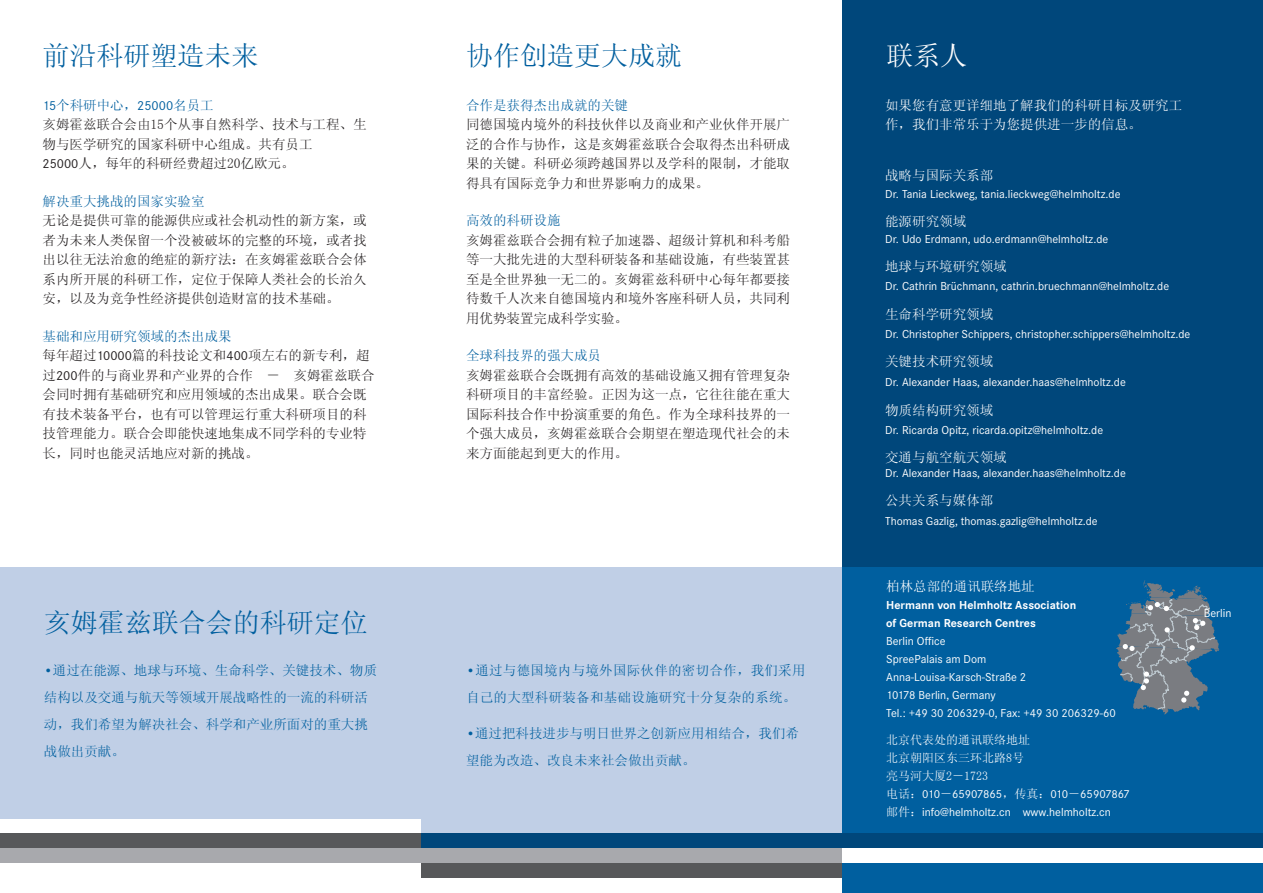
<style>
.page{position:relative;width:1263px;height:893px;background:#fff}
.page>*{position:absolute;margin:0;border:0;box-sizing:border-box;transform-origin:0 0}
.t1{font:27px "Sim Sun";color:#005f9f}
.t2{font:27px "Sim Sun";color:#fff}
.t3{font:13.5px/19.5px "Sim Sun";color:#231f20;text-align:justify}
.t4{font:13.5px/27px "Sim Sun";color:#005f9f}
.t5{font:13.5px/19.5px "Sim Sun";color:#fff}
.t6{font:13.5px/27px "Sim Sun";letter-spacing:.02em;color:#005f9f}
.t7{font:12px/18px "Corporate S";color:#fff}
.t8{font:700 12px/18px "Corporate S";color:#fff}
.t9{font:12px/18px "Sim Sun";color:#fff}
.s1{font-family:"Corporate S";color:#005f9f}
.s2{color:#005f9f}
.s3{font-family:"Corporate S"}
.s4{font-family:"Sim Sun"}
</style>
<div class="page">
<div style="left:0;top:567px;width:842px;height:289px;background:#c0cfe6"></div>
<div style="left:842px;top:0;width:421px;height:893px;background:#00477b"></div>
<div style="left:842px;top:567px;width:421px;height:326px;background:#005f9f"></div>
<svg style="left:1116px;top:580px;width:103px;height:134px"></svg>
<div style="left:0;top:819px;width:421px;height:14px;background:#fff"></div>
<div style="left:421px;top:833px;width:842px;height:15px;background:#00477b"></div>
<div style="left:0;top:833px;width:421px;height:15px;background:#57585a"></div>
<div style="left:421px;top:863px;width:421px;height:15px;background:#57585a"></div>
<div style="left:0;top:848px;width:842px;height:15px;background:#a8a9ad"></div>
<div style="left:842px;top:848px;width:421px;height:15px;background:#fff"></div>
<h1 class="t1" style="left:43px;top:42px;width:217px">前沿科研塑造未来</h1>
<p class="t3" style="left:43px;top:95px;width:325px;text-align:left"><span class="s1">15</span><span class="s2">个科研中心，</span><span class="s1">25000</span><span class="s2">名员工<br></span>亥姆霍兹联合会由15个从事自然科学、技术与工程、生物与医学研究的国家科研中心组成。共有员工<br><span class="s3">25000</span>人，每年的科研经费超过20亿欧元。</p>
<p class="t4" style="left:43px;top:187px;width:163px">解决重大挑战的国家实验室</p>
<p class="t3" style="left:43px;top:210px;width:325px">无论是提供可靠的能源供应或社会机动性的新方案，或者为未来人类保留一个没被破坏的完整的环境，或者找出以往无法治愈的绝症的新疗法：在亥姆霍兹联合会体系内所开展的科研工作，定位于保障人类社会的长治久安，以及为竞争性经济提供创造财富的技术基础。</p>
<p class="t3" style="left:43px;top:326px;width:334px;text-align:left"><span class="s2">基础和应用研究领域的杰出成果<br></span>每年超过<span class="s3">10000</span>篇的科技论文和<span class="s3">400</span>项左右的新专利，超过<span class="s3">200</span>件的与商业界和产业界的合作　－　亥姆霍兹联合会同时拥有基础研究和应用领域的杰出成果。联合会既有技术装备平台，也有可以管理运行重大科研项目的科技管理能力。联合会即能快速地集成不同学科的专业特长，同时也能灵活地应对新的挑战。</p>
<h1 class="t1" style="left:466px;top:42px;width:217px">协作创造更大成就</h1>
<p class="t4" style="left:466px;top:91px;width:163px">合作是获得杰出成就的关键</p>
<p class="t3" style="left:466px;top:114px;width:325px">同德国境内境外的科技伙伴以及商业和产业伙伴开展广泛的合作与协作，这是亥姆霍兹联合会取得杰出科研成果的关键。科研必须跨越国界以及学科的限制，才能取得具有国际竞争力和世界影响力的成果。</p>
<p class="t4" style="left:466px;top:207px;width:96px">高效的科研设施</p>
<p class="t3" style="left:466px;top:230px;width:325px">亥姆霍兹联合会拥有粒子加速器、超级计算机和科考船等一大批先进的大型科研装备和基础设施，有些装置甚至是全世界独一无二的。亥姆霍兹科研中心每年都要接待数千人次来自德国境内和境外客座科研人员，共同利用优势装置完成科学实验。</p>
<p class="t4" style="left:466px;top:342px;width:136px">全球科技界的强大成员</p>
<p class="t3" style="left:466px;top:365px;width:325px">亥姆霍兹联合会既拥有高效的基础设施又拥有管理复杂科研项目的丰富经验。正因为这一点，它往往能在重大国际科技合作中扮演重要的角色。作为全球科技界的一个强大成员，亥姆霍兹联合会期望在塑造现代社会的未来方面能起到更大的作用。</p>
<h1 class="t1" style="left:44px;top:609px;width:325px">亥姆霍兹联合会的科研定位</h1>
<p class="t4" style="left:44px;top:657px;width:335px"><span class="s3">•</span>通过在能源、地球与环境、生命科学、关键技术、物质结构以及交通与航天等领域开展战略性的一流的科研活动，我们希望为解决社会、科学和产业所面对的重大挑战做出贡献。</p>
<p class="t6" style="left:466px;top:657px;width:341px"><span class="s3">•</span>通过与德国境内与境外国际伙伴的密切合作，我们采用自己的大型科研装备和基础设施研究十分复杂的系统。</p>
<p class="t4" style="left:466px;top:720px;width:335px"><span class="s3">•</span>通过把科技进步与明日世界之创新应用相结合，我们希望能为改造、改良未来社会做出贡献。</p>
<h1 class="t2" style="left:886px;top:42px;width:82px">联系人</h1>
<p class="t5" style="left:885px;top:95px;width:298px">如果您有意更详细地了解我们的科研目标及研究工作，我们非常乐于为您提供进一步的信息。</p>
<p class="t5" style="left:885px;top:165px;width:109px">战略与国际关系部</p>
<p class="t7" style="left:885px;top:185px;width:237px">Dr. Tania Lieckweg, tania.lieckweg@helmholtz.de</p>
<p class="t5" style="left:885px;top:212px;width:82px">能源研究领域</p>
<p class="t7" style="left:885px;top:230px;width:225px">Dr. Udo Erdmann, udo.erdmann@helmholtz.de</p>
<p class="t5" style="left:885px;top:257px;width:123px">地球与环境研究领域</p>
<p class="t7" style="left:885px;top:277px;width:285px">Dr. Cathrin Brüchmann, cathrin.bruechmann@helmholtz.de</p>
<p class="t5" style="left:885px;top:304px;width:109px">生命科学研究领域</p>
<p class="t7" style="left:885px;top:325px;width:307px">Dr. Christopher Schippers, christopher.schippers@helmholtz.de</p>
<p class="t5" style="left:885px;top:352px;width:109px">关键技术研究领域</p>
<p class="t7" style="left:885px;top:373px;width:242px">Dr. Alexander Haas, alexander.haas@helmholtz.de</p>
<p class="t5" style="left:885px;top:400px;width:109px">物质结构研究领域</p>
<p class="t7" style="left:885px;top:421px;width:220px">Dr. Ricarda Opitz, ricarda.opitz@helmholtz.de</p>
<p class="t5" style="left:885px;top:448px;width:123px">交通与航空航天领域</p>
<p class="t7" style="left:885px;top:464px;width:242px">Dr. Alexander Haas, alexander.haas@helmholtz.de</p>
<p class="t5" style="left:885px;top:491px;width:109px">公共关系与媒体部</p>
<p class="t7" style="left:885px;top:512px;width:214px">Thomas Gazlig, thomas.gazlig@helmholtz.de</p>
<p class="t5" style="left:886px;top:576px;width:150px">柏林总部的通讯联络地址</p>
<p class="t8" style="left:886px;top:596px;width:192px">Hermann von Helmholtz Association of German Research Centres</p>
<p class="t7" style="left:886px;top:632px;width:231px">Berlin Office<br>SpreePalais am Dom<br>Anna-Louisa-Karsch-Straße 2<br>10178 Berlin, Germany<br>Tel.: +49 30 206329-0, Fax: +49 30 206329-60</p>
<p class="t9" style="left:886px;top:731px;width:145px">北京代表处的通讯联络地址北京朝阳区东三环北路8号亮马河大厦2－1723</p>
<p class="t7" style="left:886px;top:785px;width:245px"><span class="s4">电话：</span>010<span class="s4">－</span>65907865<span class="s4">，传真：</span>010<span class="s4">－</span>65907867<span class="s4">邮件：</span>info@helmholtz.cn www.helmholtz.cn</p>
<p class="t7" style="left:1204px;top:604px;width:29px">Berlin</p>
</div>
